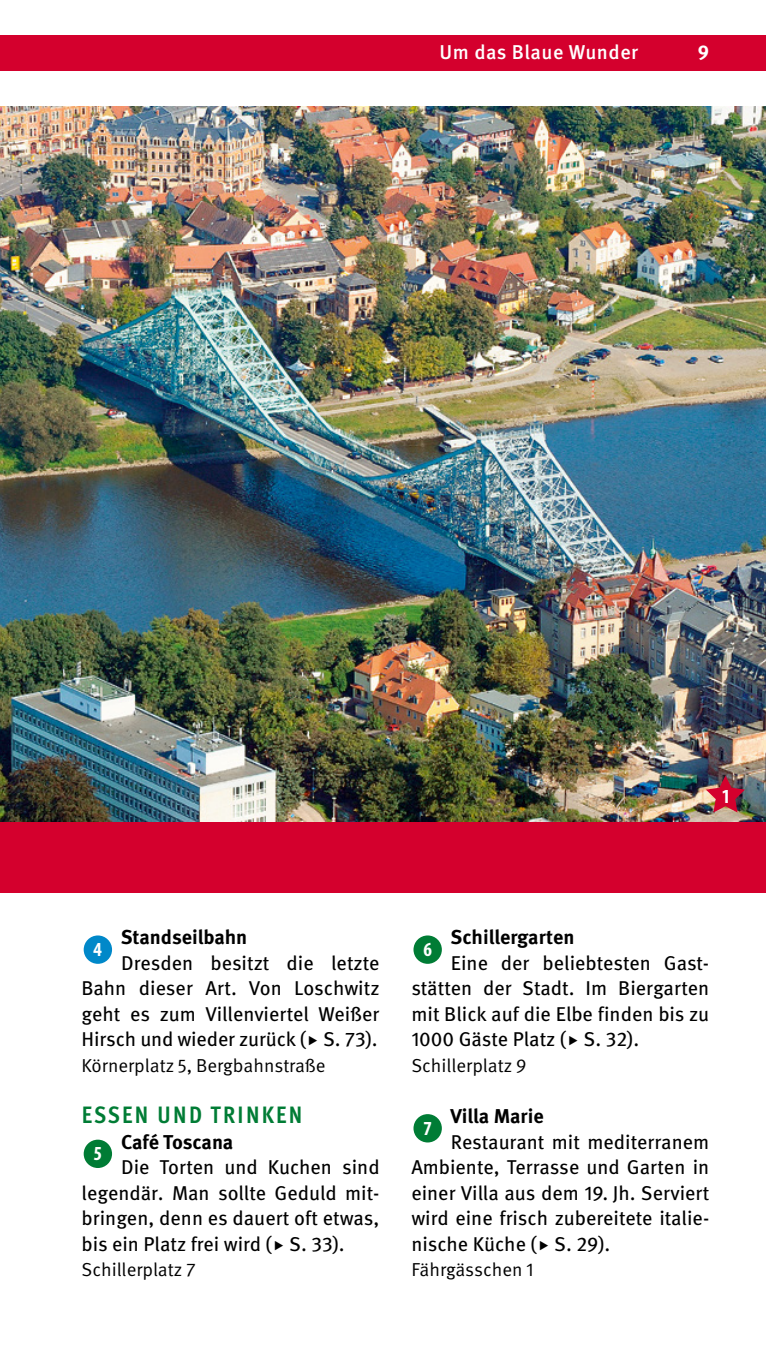
<style>
.page{position:relative;width:766px;height:1347px;background:#fff}
.page>*{position:absolute;margin:0;border:0;box-sizing:border-box;transform-origin:0 0}
.t1{font:700 condensed 23.75px "Meta Pro";letter-spacing:.095em;color:#007c35}
.t2{font:20px/25.5px "Meta Pro";color:#000;text-align:justify}
.t3{font:700 20px "Meta Pro";letter-spacing:-.005em;color:#000}
.t4{font:500 20px "Meta Pro";letter-spacing:.025em;color:#fff}
.t5{font:700 condensed 20px "Myriad Pro";color:#fff}
.t6{font:700 20px "Meta Pro";color:#fff}
.t7{font:18.75px "Meta Pro Norm";color:#000}
</style>
<div class="page">
<img style="left:0;top:106px;width:765px;height:715px">
<div style="left:0;top:35px;width:765px;height:36px;background:#d4002d"></div>
<div style="left:0;top:821px;width:765px;height:71px;background:#d4002d"></div>
<div style="left:84px;top:935px;width:28px;height:28px;background:#0088c9;border-radius:50%"></div>
<div style="left:84px;top:1139px;width:28px;height:29px;background:#007c35;border-radius:50%"></div>
<div style="left:413px;top:935px;width:28px;height:28px;background:#007c35;border-radius:50%"></div>
<div style="left:413px;top:1114px;width:28px;height:28px;background:#007c35;border-radius:50%"></div>
<svg style="left:705px;top:775px;width:39px;height:37px"></svg>
<p class="t4" style="left:439px;top:37px;width:200px">Um das Blaue Wunder</p>
<p class="t6" style="left:697px;top:37px;width:13px">9</p>
<p class="t5" style="left:722px;top:783px;width:8px">1</p>
<p class="t3" style="left:121px;top:921px;width:128px">Standseilbahn</p>
<p class="t2" style="left:81px;top:948px;width:299px;text-indent:40px">Dresden besitzt die letzte Bahn dieser Art. Von Loschwitz geht es zum Villenviertel Weißer Hirsch und wieder zurück ( S. 73).</p>
<p class="t7" style="left:81px;top:1051px;width:245px">Körnerplatz 5, Bergbahnstraße</p>
<p class="t1" style="left:82px;top:1096px;width:222px">ESSEN UND TRINKEN</p>
<p class="t5" style="left:94px;top:1141px;width:9px">5</p>
<p class="t5" style="left:94px;top:937px;width:10px">4</p>
<p class="t3" style="left:121px;top:1125px;width:114px">Café Toscana</p>
<p class="t2" style="left:81px;top:1153px;width:299px;text-indent:40px">Die Torten und Kuchen sind legendär. Man sollte Geduld mit&shy;bringen, denn es dauert oft etwas, bis ein Platz frei wird ( S. 33).</p>
<p class="t7" style="left:81px;top:1255px;width:116px">Schillerplatz 7</p>
<p class="t3" style="left:450px;top:921px;width:125px">Schillergarten</p>
<p class="t2" style="left:411px;top:948px;width:299px;text-indent:40px">Eine der beliebtesten Gast&shy;stätten der Stadt. Im Biergarten mit Blick auf die Elbe finden bis zu 1000 Gäste Platz ( S. 32).</p>
<p class="t7" style="left:411px;top:1051px;width:117px">Schillerplatz 9</p>
<p class="t5" style="left:423px;top:937px;width:10px">6</p>
<p class="t3" style="left:450px;top:1100px;width:95px">Villa Marie</p>
<p class="t2" style="left:411px;top:1127px;width:299px;text-indent:40px">Restaurant mit mediterranem Ambiente, Terrasse und Garten in einer Villa aus dem 19. Jh. Serviert wird eine frisch zubereitete italie&shy;nische Küche ( S. 29).</p>
<p class="t7" style="left:411px;top:1255px;width:124px">Fährgässchen 1</p>
<p class="t5" style="left:424px;top:1115px;width:9px">7</p>
</div>
